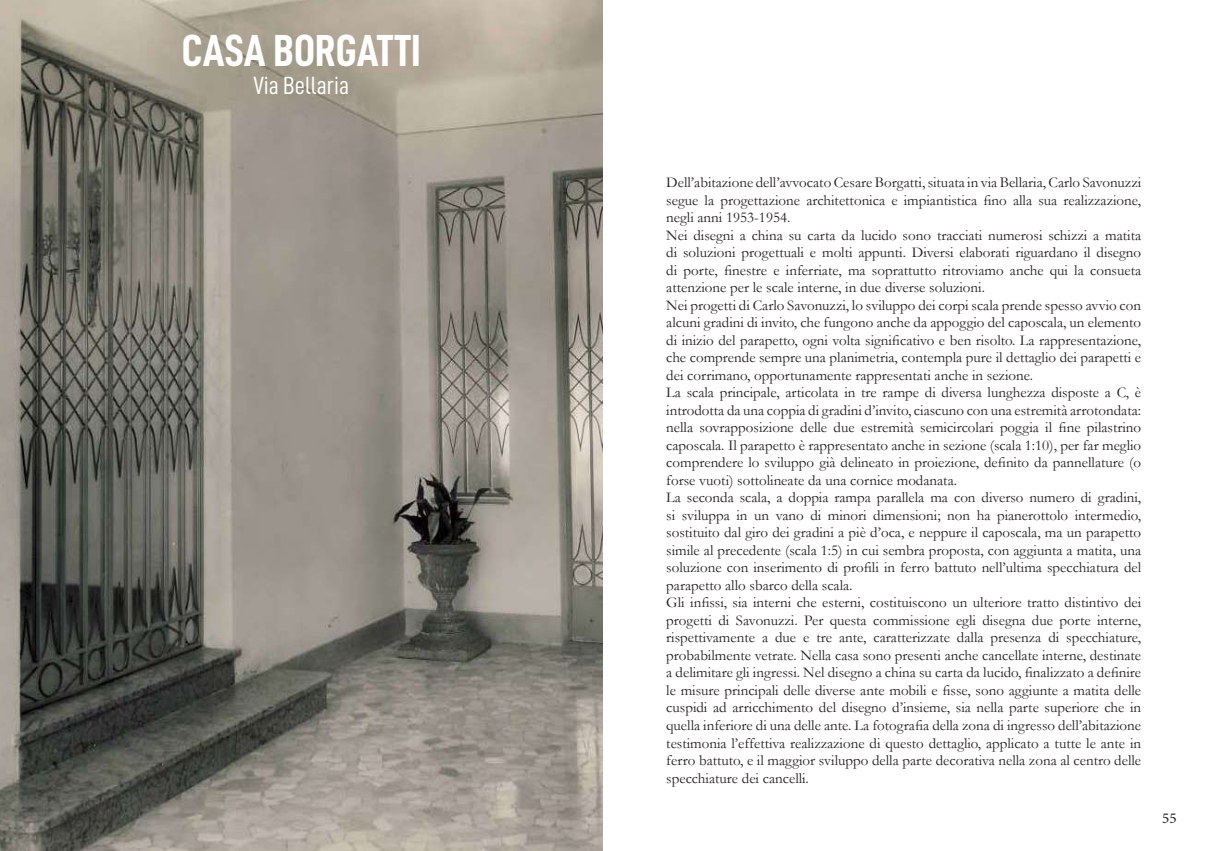
<style>
.page{position:relative;width:1205px;height:851px;background:#fff}
.page>*{position:absolute;margin:0;border:0;box-sizing:border-box;transform-origin:0 0}
.t1{font:45px "D DIN Condensed Bold";color:#fff}
.t2{font:25px "D DIN Condensed";color:#fff}
.t3{font:15px/17.5px "Garamond";color:#231f20}
.t4{font:15px "Minion Pro";color:#231f20}
</style>
<div class="page">
<img style="left:0;top:0;width:602px;height:850px">
<h1 class="t1" style="left:182px;top:26px;width:240px">CASA BORGATTI</h1>
<h2 class="t2" style="left:253px;top:71px;width:97px">Via Bellaria</h2>
<p class="t3" style="left:666px;top:173px;width:476px">Dell’abitazione dell’avvocato Cesare Borgatti, situata in via Bellaria, Carlo Savonuzzi segue la progettazione architettonica e impiantistica fino alla sua realizzazione, negli anni 1953-1954.<br>Nei disegni a china su carta da lucido sono tracciati numerosi schizzi a matita di soluzioni progettuali e molti appunti. Diversi elaborati riguardano il disegno di porte, finestre e inferriate, ma soprattutto ritroviamo anche qui la consueta attenzione per le scale interne, in due diverse soluzioni.<br>Nei progetti di Carlo Savonuzzi, lo sviluppo dei corpi scala prende spesso avvio con alcuni gradini di invito, che fungono anche da appoggio del caposcala, un elemento di inizio del parapetto, ogni volta significativo e ben risolto. La rappresentazione, che comprende sempre una planimetria, contempla pure il dettaglio dei parapetti e dei corrimano, opportunamente rappresentati anche in sezione.<br>La scala principale, articolata in tre rampe di diversa lunghezza disposte a C, è introdotta da una coppia di gradini d’invito, ciascuno con una estremità arrotondata: nella sovrapposizione delle due estremità semicircolari poggia il fine pilastrino caposcala. Il parapetto è rappresentato anche in sezione (scala 1:10), per far meglio comprendere lo sviluppo già delineato in proiezione, definito da pannellature (o forse vuoti) sottolineate da una cornice modanata.<br>La seconda scala, a doppia rampa parallela ma con diverso numero di gradini, si sviluppa in un vano di minori dimensioni; non ha pianerottolo intermedio, sostituito dal giro dei gradini a piè d’oca, e neppure il caposcala, ma un parapetto simile al precedente (scala 1:5) in cui sembra proposta, con aggiunta a matita, una soluzione con inserimento di profili in ferro battuto nell’ultima specchiatura del parapetto allo sbarco della scala.<br>Gli infissi, sia interni che esterni, costituiscono un ulteriore tratto distintivo dei progetti di Savonuzzi. Per questa commissione egli disegna due porte interne, rispettivamente a due e tre ante, caratterizzate dalla presenza di specchiature, probabilmente vetrate. Nella casa sono presenti anche cancellate interne, destinate a delimitare gli ingressi. Nel disegno a china su carta da lucido, finalizzato a definire le misure principali delle diverse ante mobili e fisse, sono aggiunte a matita delle cuspidi ad arricchimento del disegno d’insieme, sia nella parte superiore che in quella inferiore di una delle ante. La fotografia della zona di ingresso dell’abitazione testimonia l’effettiva realizzazione di questo dettaglio, applicato a tutte le ante in ferro battuto, e il maggior sviluppo della parte decorativa nella zona al centro delle specchiature dei cancelli.</p>
<p class="t4" style="left:1162px;top:807px;width:16px">55</p>
</div>
